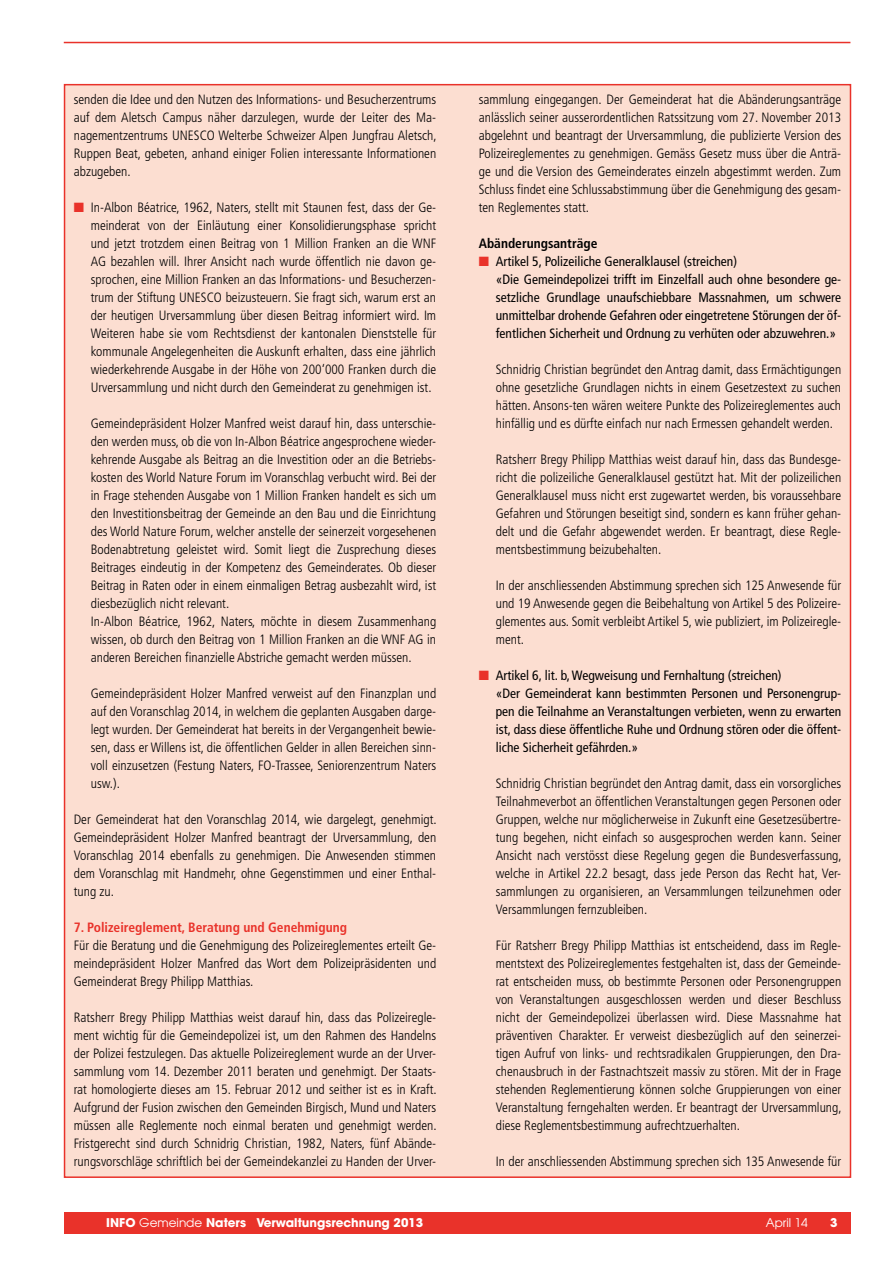
<style>
.page{position:relative;width:893px;height:1263px;background:#fff}
.page>*{position:absolute;margin:0;border:0;box-sizing:border-box;transform-origin:0 0}
.t1{font:300 condensed 13.5px/18px "Frutiger";color:#000;text-align:justify}
.t2{font:condensed 13.5px/18px "Frutiger";color:#000}
.t3{font:700 condensed 13.5px "Frutiger";color:#e9322a}
.t4{font:700 condensed 13.5px "Frutiger";color:#000}
.t5{font:700 12px "Avant Garde";color:#fff}
.t6{font:12px "Avant Garde";color:#fff}
.s1{color:#e9322a}
.s2{font-weight:400}
</style>
<div class="page">
<hr style="left:64px;top:42px;width:786px;height:1px;background:#e9322a">
<div style="left:64px;top:1212px;width:786px;height:21px;background:#e9322a"></div>
<div style="left:65px;top:85px;width:785px;height:1092px;background:#fcded1"></div>
<p class="t1" style="left:74px;top:91px;width:364px">senden die Idee und den Nutzen des Informations- und Besucherzentrums auf dem Aletsch Campus näher darzulegen, wurde der Leiter des Ma&shy;nagementzentrums UNESCO Welterbe Schweizer Alpen Jungfrau Aletsch, Ruppen Beat, gebeten, anhand einiger Folien interessante Informationen abzugeben.</p>
<p class="t1" style="left:91px;top:199px;width:347px;text-indent:-17px"><span class="s1">■</span> In-Albon Béatrice, 1962, Naters, stellt mit Staunen fest, dass der Ge&shy;meinderat von der Einläutung einer Konsolidierungsphase spricht und jetzt trotzdem einen Beitrag von 1 Million Franken an die WNF AG bezahlen will. Ihrer Ansicht nach wurde öffentlich nie davon ge&shy;sprochen, eine Million Franken an das Informations- und Besucherzen&shy;trum der Stiftung UNESCO beizusteuern. Sie fragt sich, warum erst an der heutigen Urversammlung über diesen Beitrag informiert wird. Im Weiteren habe sie vom Rechtsdienst der kantonalen Dienststelle für kommunale Angelegenheiten die Auskunft erhalten, dass eine jährlich wiederkehrende Ausgabe in der Höhe von 200‘000 Franken durch die Urversammlung und nicht durch den Gemeinderat zu genehmigen ist.</p>
<p class="t1" style="left:91px;top:415px;width:347px;text-align:left">Gemeindepräsident Holzer Manfred weist darauf hin, dass unterschie&shy;den werden muss, ob die von In-Albon Béatrice angesprochene wieder&shy;kehrende Ausgabe als Beitrag an die Investition oder an die Betriebs&shy;kosten des World Nature Forum im Voranschlag verbucht wird. Bei der in Frage stehenden Ausgabe von 1 Million Franken handelt es sich um den Investitionsbeitrag der Gemeinde an den Bau und die Einrichtung des World Nature Forum, welcher anstelle der seinerzeit vorgesehenen Bodenabtretung geleistet wird. Somit liegt die Zusprechung dieses Beitrages eindeutig in der Kompetenz des Gemeinderates. Ob dieser Beitrag in Raten oder in einem einmaligen Betrag ausbezahlt wird, ist diesbezüglich nicht relevant.<br>In-Albon Béatrice, 1962, Naters, möchte in diesem Zusammenhang wissen, ob durch den Beitrag von 1 Million Franken an die WNF AG in anderen Bereichen finanzielle Abstriche gemacht werden müssen.</p>
<p class="t1" style="left:91px;top:684px;width:347px">Gemeindepräsident Holzer Manfred verweist auf den Finanzplan und auf den Voranschlag 2014, in welchem die geplanten Ausgaben darge&shy;legt wurden. Der Gemeinderat hat bereits in der Vergangenheit bewie&shy;sen, dass er Willens ist, die öffentlichen Gelder in allen Bereichen sinn&shy;voll einzusetzen (Festung Naters, FO-Trassee, Seniorenzentrum Naters usw.).</p>
<p class="t1" style="left:74px;top:810px;width:364px">Der Gemeinderat hat den Voranschlag 2014, wie dargelegt, genehmigt.<br>Gemeindepräsident Holzer Manfred beantragt der Urversammlung, den Voranschlag 2014 ebenfalls zu genehmigen. Die Anwesenden stimmen dem Voranschlag mit Handmehr, ohne Gegenstimmen und einer Enthal&shy;tung zu.</p>
<p class="t3" style="left:74px;top:919px;width:275px">7. Polizeireglement, Beratung und Genehmigung</p>
<p class="t1" style="left:74px;top:936px;width:364px">Für die Beratung und die Genehmigung des Polizeireglementes erteilt Ge&shy;meindepräsident Holzer Manfred das Wort dem Polizeipräsidenten und Gemeinderat Bregy Philipp Matthias.</p>
<p class="t1" style="left:74px;top:1008px;width:364px">Ratsherr Bregy Philipp Matthias weist darauf hin, dass das Polizeiregle&shy;ment wichtig für die Gemeindepolizei ist, um den Rahmen des Handelns der Polizei festzulegen. Das aktuelle Polizeireglement wurde an der Urver&shy;sammlung vom 14. Dezember 2011 beraten und genehmigt. Der Staats&shy;rat homologierte dieses am 15. Februar 2012 und seither ist es in Kraft.<br>Aufgrund der Fusion zwischen den Gemeinden Birgisch, Mund und Naters müssen alle Reglemente noch einmal beraten und genehmigt werden.<br>Fristgerecht sind durch Schnidrig Christian, 1982, Naters, fünf Abände&shy;rungsvorschläge schriftlich bei der Gemeindekanzlei zu Handen der Urver-</p>
<p class="t1" style="left:479px;top:90px;width:364px">sammlung eingegangen. Der Gemeinderat hat die Abänderungsanträge anlässlich seiner ausserordentlichen Ratssitzung vom 27. November 2013 abgelehnt und beantragt der Urversammlung, die publizierte Version des Polizeireglementes zu genehmigen. Gemäss Gesetz muss über die Anträ&shy;ge und die Version des Gemeinderates einzeln abgestimmt werden. Zum Schluss findet eine Schlussabstimmung über die Genehmigung des gesam&shy;ten Reglementes statt.</p>
<p class="t4" style="left:479px;top:235px;width:120px">Abänderungsanträge</p>
<p class="t2" style="left:496px;top:252px;width:347px;text-indent:-17px"><span class="s1">■</span> Artikel 5, Polizeiliche Generalklausel (streichen)<br>«Die Gemeindepolizei trifft im Einzelfall auch ohne besondere ge&shy;setzliche Grundlage unaufschiebbare Massnahmen, um schwere unmittelbar drohende Gefahren oder eingetretene Störungen der öf&shy;fentlichen Sicherheit und Ordnung zu verhüten oder abzuwehren.»</p>
<p class="t1" style="left:496px;top:360px;width:347px">Schnidrig Christian begründet den Antrag damit, dass Ermächtigungen ohne gesetzliche Grundlagen nichts in einem Gesetzestext zu suchen hätten. Ansons-ten wären weitere Punkte des Polizeireglementes auch hinfällig und es dürfte einfach nur nach Ermessen gehandelt werden.</p>
<p class="t1" style="left:496px;top:450px;width:347px">Ratsherr Bregy Philipp Matthias weist darauf hin, dass das Bundesge&shy;richt die polizeiliche Generalklausel gestützt hat. Mit der polizeilichen Generalklausel muss nicht erst zugewartet werden, bis voraussehbare Gefahren und Störungen beseitigt sind, sondern es kann früher gehan&shy;delt und die Gefahr abgewendet werden. Er beantragt, diese Regle&shy;mentsbestimmung beizubehalten.</p>
<p class="t1" style="left:496px;top:576px;width:347px">In der anschliessenden Abstimmung sprechen sich 125 Anwesende für und 19 Anwesende gegen die Beibehaltung von Artikel 5 des Polizeire&shy;glementes aus. Somit verbleibt Artikel 5, wie publiziert, im Polizeiregle&shy;ment.</p>
<p class="t2" style="left:496px;top:666px;width:347px;text-indent:-17px"><span class="s1">■</span> Artikel 6, lit. b, Wegweisung und Fernhaltung (streichen)<br>«Der Gemeinderat kann bestimmten Personen und Personengrup&shy;pen die Teilnahme an Veranstaltungen verbieten, wenn zu erwarten ist, dass diese öffentliche Ruhe und Ordnung stören oder die öffent&shy;liche Sicherheit gefährden.»</p>
<p class="t1" style="left:496px;top:774px;width:347px">Schnidrig Christian begründet den Antrag damit, dass ein vorsorgliches Teilnahmeverbot an öffentlichen Veranstaltungen gegen Personen oder Gruppen, welche nur möglicherweise in Zukunft eine Gesetzesübertre&shy;tung begehen, nicht einfach so ausgesprochen werden kann. Seiner Ansicht nach verstösst diese Regelung gegen die Bundesverfassung, welche in Artikel 22.2 besagt, dass jede Person das Recht hat, Ver&shy;sammlungen zu organisieren, an Versammlungen teilzunehmen oder Versammlungen fernzubleiben.</p>
<p class="t1" style="left:496px;top:936px;width:347px">Für Ratsherr Bregy Philipp Matthias ist entscheidend, dass im Regle&shy;mentstext des Polizeireglementes festgehalten ist, dass der Gemeinde&shy;rat entscheiden muss, ob bestimmte Personen oder Personengruppen von Veranstaltungen ausgeschlossen werden und dieser Beschluss nicht der Gemeindepolizei überlassen wird. Diese Massnahme hat präventiven Charakter. Er verweist diesbezüglich auf den seinerzei&shy;tigen Aufruf von links- und rechtsradikalen Gruppierungen, den Dra&shy;chenausbruch in der Fastnachtszeit massiv zu stören. Mit der in Frage stehenden Reglementierung können solche Gruppierungen von einer Veranstaltung ferngehalten werden. Er beantragt der Urversammlung, diese Reglementsbestimmung aufrechtzuerhalten.</p>
<p class="t1" style="left:496px;top:1152px;width:347px">In der anschliessenden Abstimmung sprechen sich 135 Anwesende für</p>
<p class="t5" style="left:106px;top:1215px;width:318px">INFO <span class="s2">Gemeinde</span> Naters Verwaltungsrechnung 2013</p>
<p class="t6" style="left:766px;top:1215px;width:44px">April 14</p>
<p class="t5" style="left:830px;top:1215px;width:9px">3</p>
</div>
